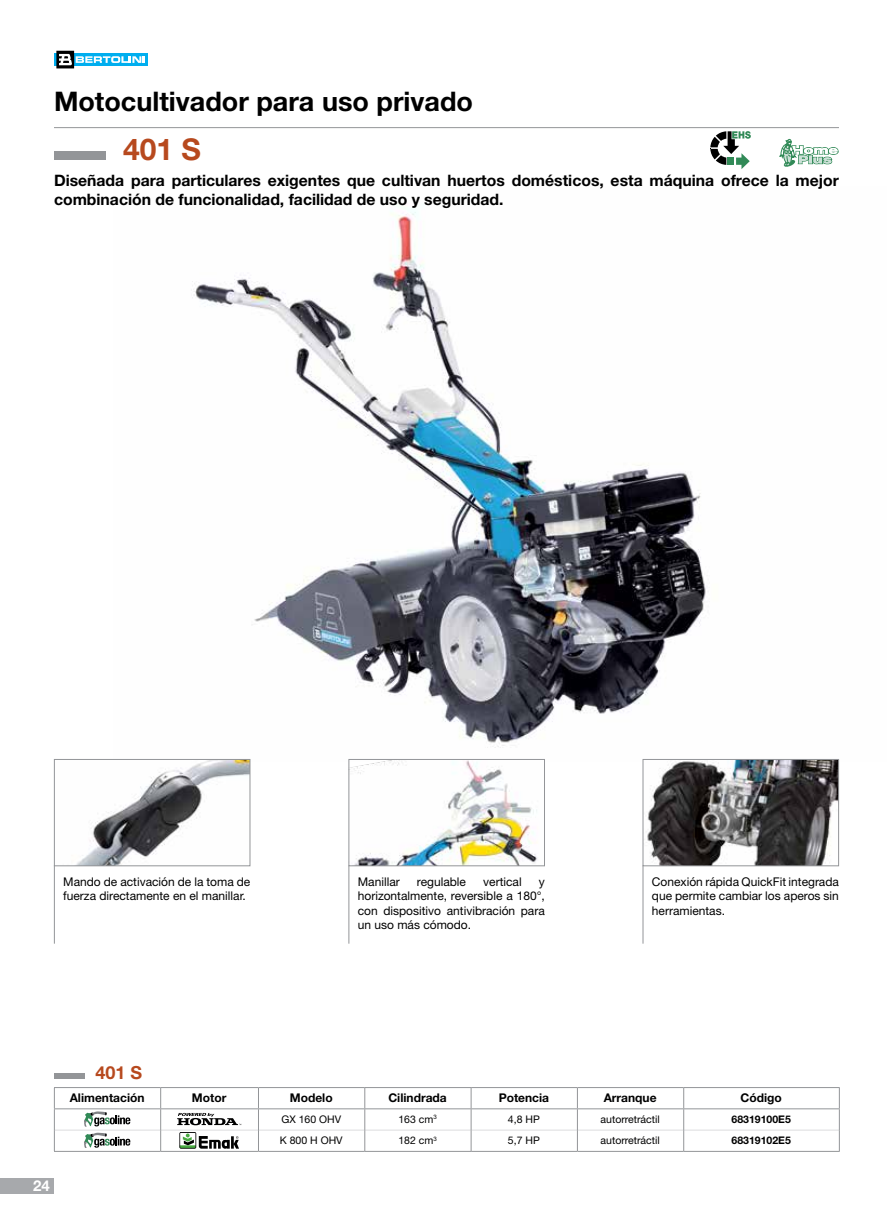
<style>
.page{position:relative;width:893px;height:1221px;background:#fff}
.page>*{position:absolute;margin:0;border:0;box-sizing:border-box;transform-origin:0 0}
.t1{font:700 30px "Helvetica Neue LT Std";color:#b7491e}
.t2{font:700 27px "Helvetica Neue LT Std";color:#000}
.t3{font:700 18px "Helvetica Neue LT Std";color:#b7491e}
.t4{font:700 15.75px/18.9px "Helvetica Neue LT Std";color:#000}
.t5{font:700 15px "Helvetica Neue LT Std";color:#fff}
.t6{font:12px/14.4px "Helvetica Neue LT Std";color:#000;text-align:justify}
.t7{font:700 12px "Helvetica Neue LT Std";color:#000}
.t8{font:10.5px "Helvetica Neue LT Std";color:#000}
.t9{font:700 10.5px "Helvetica Neue LT Std";color:#000}
</style>
<div class="page">
<div style="left:0;top:1178px;width:53px;height:15px;background:#a7a9ac"></div>
<svg style="left:54px;top:53px;width:94px;height:13px"></svg>
<svg style="left:59px;top:53px;width:13px;height:13px"></svg>
<div style="left:57px;top:51px;width:17px;height:17px;border:1px solid #000"></div>
<svg style="left:59px;top:54px;width:86px;height:11px"></svg>
<hr style="left:54px;top:127px;width:785px;height:1px;background:#939598">
<img style="left:192px;top:210px;width:648px;height:551px">
<img style="left:77px;top:761px;width:171px;height:103px">
<div style="left:54px;top:759px;width:196px;height:107px;border:1px solid #939598"></div>
<img style="left:350px;top:761px;width:188px;height:103px">
<div style="left:348px;top:759px;width:197px;height:107px;border:1px solid #939598"></div>
<img style="left:646px;top:761px;width:191px;height:103px">
<div style="left:643px;top:759px;width:196px;height:107px;border:1px solid #939598"></div>
<hr style="left:54px;top:865px;width:1px;height:78px;background:#939598">
<div style="left:54px;top:151px;width:51px;height:9px;background:#939598"></div>
<hr style="left:348px;top:865px;width:1px;height:78px;background:#939598">
<hr style="left:643px;top:865px;width:1px;height:78px;background:#939598">
<svg style="left:779px;top:139px;width:60px;height:28px"></svg>
<svg style="left:710px;top:131px;width:41px;height:38px"></svg>
<div style="left:54px;top:1073px;width:31px;height:5px;background:#939598"></div>
<svg style="left:84px;top:1111px;width:46px;height:15px"></svg>
<svg style="left:177px;top:1112px;width:64px;height:13px"></svg>
<svg style="left:84px;top:1132px;width:46px;height:15px"></svg>
<svg style="left:179px;top:1132px;width:60px;height:16px"></svg>
<hr style="left:55px;top:1129px;width:105px;height:1px;background:#dcddde">
<hr style="left:161px;top:1129px;width:97px;height:1px;background:#dcddde">
<hr style="left:259px;top:1129px;width:105px;height:1px;background:#dcddde">
<hr style="left:365px;top:1129px;width:106px;height:1px;background:#dcddde">
<hr style="left:471px;top:1129px;width:106px;height:1px;background:#dcddde">
<hr style="left:578px;top:1129px;width:105px;height:1px;background:#dcddde">
<hr style="left:684px;top:1129px;width:155px;height:1px;background:#dcddde">
<hr style="left:54px;top:1087px;width:107px;height:1px;background:#939598">
<hr style="left:161px;top:1087px;width:97px;height:1px;background:#939598">
<hr style="left:258px;top:1087px;width:107px;height:1px;background:#939598">
<hr style="left:365px;top:1087px;width:106px;height:1px;background:#939598">
<hr style="left:471px;top:1087px;width:106px;height:1px;background:#939598">
<hr style="left:577px;top:1087px;width:107px;height:1px;background:#939598">
<hr style="left:684px;top:1087px;width:156px;height:1px;background:#939598">
<svg style="left:160px;top:1087px;width:1px;height:63px"></svg>
<svg style="left:258px;top:1087px;width:1px;height:63px"></svg>
<svg style="left:364px;top:1087px;width:1px;height:63px"></svg>
<svg style="left:471px;top:1087px;width:1px;height:63px"></svg>
<svg style="left:577px;top:1087px;width:1px;height:63px"></svg>
<svg style="left:683px;top:1087px;width:1px;height:63px"></svg>
<hr style="left:54px;top:1150px;width:107px;height:1px;background:#939598">
<hr style="left:161px;top:1150px;width:97px;height:1px;background:#939598">
<hr style="left:258px;top:1150px;width:107px;height:1px;background:#939598">
<hr style="left:365px;top:1150px;width:106px;height:1px;background:#939598">
<hr style="left:471px;top:1150px;width:106px;height:1px;background:#939598">
<hr style="left:577px;top:1150px;width:107px;height:1px;background:#939598">
<hr style="left:684px;top:1150px;width:156px;height:1px;background:#939598">
<svg style="left:54px;top:1088px;width:1px;height:62px"></svg>
<svg style="left:839px;top:1087px;width:1px;height:63px"></svg>
<hr style="left:54px;top:1108px;width:107px;height:1px;background:#939598">
<hr style="left:161px;top:1108px;width:97px;height:1px;background:#939598">
<hr style="left:258px;top:1108px;width:107px;height:1px;background:#939598">
<hr style="left:365px;top:1108px;width:106px;height:1px;background:#939598">
<hr style="left:471px;top:1108px;width:106px;height:1px;background:#939598">
<hr style="left:577px;top:1108px;width:107px;height:1px;background:#939598">
<hr style="left:684px;top:1108px;width:156px;height:1px;background:#939598">
<h2 class="t2" style="left:54px;top:84px;width:420px">Motocultivador para uso privado</h2>
<h1 class="t1" style="left:123px;top:130px;width:79px">401 S</h1>
<h3 class="t4" style="left:54px;top:171px;width:786px">Diseñada para particulares exigentes que cultivan huertos domésticos, esta máquina ofrece la mejor combinación de funcionalidad, facilidad de uso y seguridad.</h3>
<p class="t6" style="left:63px;top:874px;width:189px">Mando de activación de la toma de fuerza directamente en el manillar.</p>
<p class="t6" style="left:358px;top:874px;width:44px">Manillar</p>
<p class="t6" style="left:417px;top:874px;width:51px">regulable</p>
<p class="t6" style="left:483px;top:874px;width:40px">vertical</p>
<p class="t6" style="left:358px;top:874px;width:189px;text-indent:181px">y horizontalmente, reversible a 180°, con dispositivo antivibración para un uso más cómodo.</p>
<p class="t6" style="left:652px;top:874px;width:189px">Conexión rápida QuickFit integrada que permite cambiar los aperos sin herramientas.</p>
<p class="t5" style="left:33px;top:1176px;width:18px">24</p>
<h3 class="t3" style="left:95px;top:1061px;width:48px">401 S</h3>
<p class="t7" style="left:70px;top:1090px;width:76px">Alimentación</p>
<p class="t7" style="left:192px;top:1090px;width:36px">Motor</p>
<p class="t7" style="left:290px;top:1090px;width:44px">Modelo</p>
<p class="t7" style="left:388px;top:1090px;width:60px">Cilindrada</p>
<p class="t7" style="left:499px;top:1090px;width:52px">Potencia</p>
<p class="t7" style="left:604px;top:1090px;width:54px">Arranque</p>
<p class="t7" style="left:740px;top:1090px;width:43px">Código</p>
<p class="t8" style="left:281px;top:1112px;width:61px">GX 160 OHV</p>
<p class="t8" style="left:398px;top:1112px;width:40px">163 cm<sup>3</sup></p>
<p class="t8" style="left:508px;top:1112px;width:33px">4,8 HP</p>
<p class="t8" style="left:600px;top:1112px;width:61px">autorretráctil</p>
<p class="t9" style="left:731px;top:1112px;width:61px">68319100E5</p>
<p class="t8" style="left:280px;top:1133px;width:64px">K 800 H OHV</p>
<p class="t8" style="left:398px;top:1133px;width:40px">182 cm<sup>3</sup></p>
<p class="t8" style="left:508px;top:1133px;width:33px">5,7 HP</p>
<p class="t8" style="left:600px;top:1133px;width:61px">autorretráctil</p>
<p class="t9" style="left:731px;top:1133px;width:61px">68319102E5</p>
</div>
